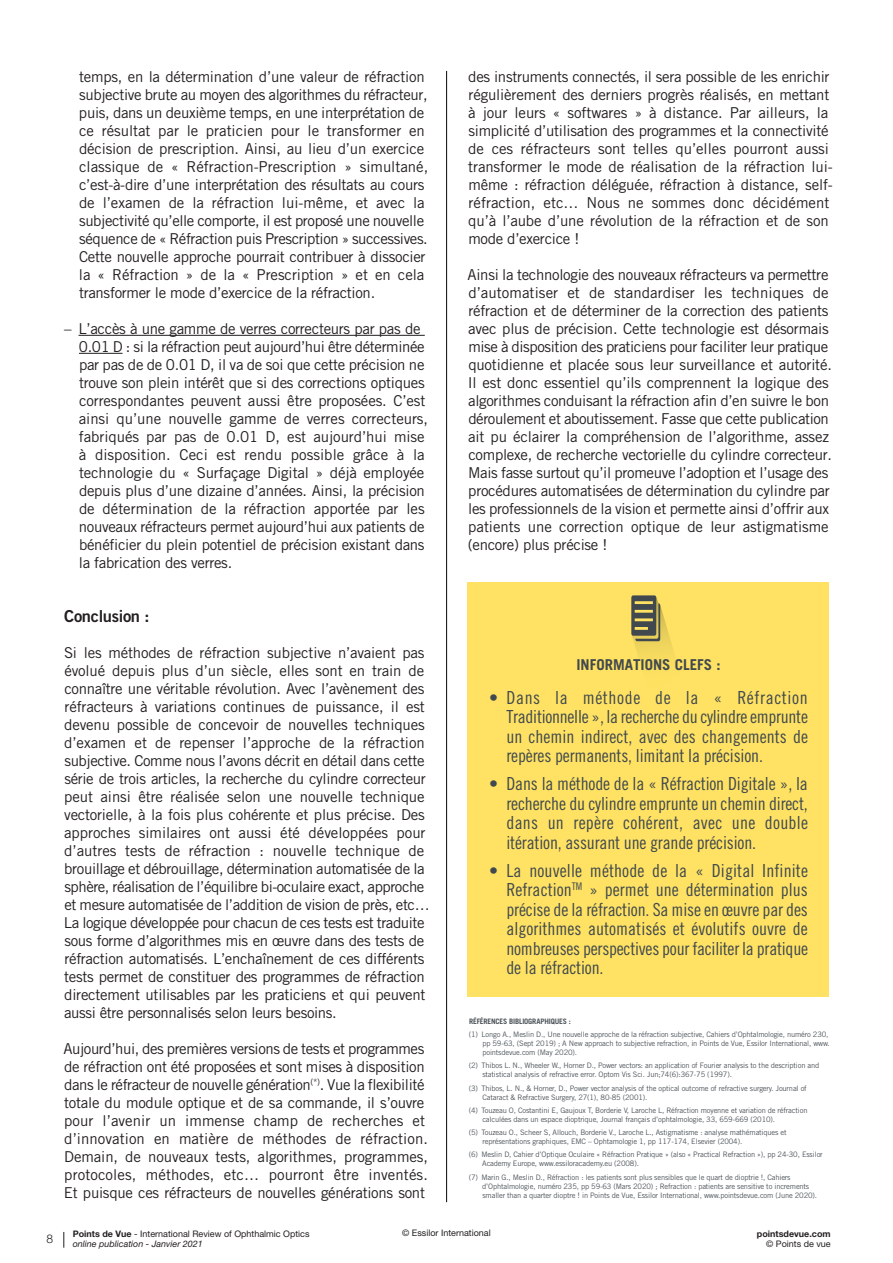
<style>
.page{position:relative;width:893px;height:1263px;background:#fff}
.page>*{position:absolute;margin:0;border:0;box-sizing:border-box;transform-origin:0 0}
._06_texte_a_retenir{font:18px/19.5px "Trade Gothic LT Std Cn 18";letter-spacing:-.01em;color:#41494e;text-align:justify}
.tit1{font:16.5px "Trade Gothic LT Std Bd 2";letter-spacing:-.02em;color:#231f20}
.txt___0dst{font:15px/18px "Trade Gothic LT Std";letter-spacing:-.015em;color:#231f20}
.lista_bw{font:15px/18px "Trade Gothic LT Std";letter-spacing:-.02em;color:#231f20}
._03_texte_courant{font:15px/18px "Trade Gothic LT Std";letter-spacing:-.02em;color:#231f20}
.t1{font:700 15px "Trade Gothic LT Std";color:#41494e}
.t2{font:300 12px "Helvetica Neue LT Std";color:#231f20}
.t3{font:9px/10.8px "Helvetica Neue LT Std";color:#231f20}
.t4{font:700 9px "Helvetica Neue LT Std";color:#231f20}
._07_texte_references{font:7.5px/9px "Trade Gothic LT Std";letter-spacing:-.02em;color:#4d545a}
.t5{font:700 7.5px "Trade Gothic LT Std";letter-spacing:-.02em;color:#4d545a}
.s1{font-weight:700}
.s2{font-style:italic}
</style>
<div class="page">
<svg style="left:64px;top:1232px;width:1px;height:16px"></svg>
<hr style="left:79px;top:335px;width:346px;height:1px;background:#231f20">
<hr style="left:79px;top:353px;width:44px;height:1px;background:#231f20">
<hr style="left:446px;top:71px;width:1px;height:1131px;background:#231f20">
<div style="left:468px;top:583px;width:361px;height:414px;background:#ffe263"></div>
<svg style="left:631px;top:595px;width:42px;height:60px"></svg>
<p class="lista_bw" style="left:79px;top:67px;width:351px">temps, en la détermination d’une valeur de réfraction subjective brute au moyen des algorithmes du réfracteur, puis, dans un deuxième temps, en une interprétation de ce résultat par le praticien pour le transformer en décision de prescription. Ainsi, au lieu d’un exercice classique de « Réfraction-Prescription » simultané, c’est-à-dire d’une interprétation des résultats au cours de l’examen de la réfraction lui-même, et avec la subjectivité qu’elle comporte, il est proposé une nouvelle séquence de « Réfraction puis Prescription » successives.<br>Cette nouvelle approche pourrait contribuer à dissocier la « Réfraction » de la « Prescription » et en cela transformer le mode d’exercice de la réfraction.</p>
<p class="lista_bw" style="left:79px;top:319px;width:351px;text-indent:-15px">– L’accès à une gamme de verres correcteurs par pas de 0.01 D : si la réfraction peut aujourd’hui être déterminée par pas de de 0.01 D, il va de soi que cette précision ne trouve son plein intérêt que si des corrections optiques correspondantes peuvent aussi être proposées. C’est ainsi qu’une nouvelle gamme de verres correcteurs, fabriqués par pas de 0.01 D, est aujourd’hui mise à disposition. Ceci est rendu possible grâce à la technologie du « Surfaçage Digital » déjà employée depuis plus d’une dizaine d’années. Ainsi, la précision de détermination de la réfraction apportée par les nouveaux réfracteurs permet aujourd’hui aux patients de bénéficier du plein potentiel de précision existant dans la fabrication des verres.</p>
<p class="txt___0dst" style="left:468px;top:67px;width:366px">des instruments connectés, il sera possible de les enrichir régulièrement des derniers progrès réalisés, en mettant à jour leurs « softwares » à distance. Par ailleurs, la simplicité d’utilisation des programmes et la connectivité de ces réfracteurs sont telles qu’elles pourront aussi transformer le mode de réalisation de la réfraction lui&shy;même : réfraction déléguée, réfraction à distance, self&shy;réfraction, etc… Nous ne sommes donc décidément qu’à l’aube d’une révolution de la réfraction et de son mode d’exercice !</p>
<p class="_03_texte_courant" style="left:468px;top:265px;width:366px">Ainsi la technologie des nouveaux réfracteurs va permettre d’automatiser et de standardiser les techniques de réfraction et de déterminer de la correction des patients avec plus de précision. Cette technologie est désormais mise à disposition des praticiens pour faciliter leur pratique quotidienne et placée sous leur surveillance et autorité.<br>Il est donc essentiel qu’ils comprennent la logique des algorithmes conduisant la réfraction afin d’en suivre le bon déroulement et aboutissement. Fasse que cette publication ait pu éclairer la compréhension de l’algorithme, assez complexe, de recherche vectorielle du cylindre correcteur.<br>Mais fasse surtout qu’il promeuve l’adoption et l’usage des procédures automatisées de détermination du cylindre par les professionnels de la vision et permette ainsi d’offrir aux patients une correction optique de leur astigmatisme (encore) plus précise !</p>
<p class="tit1" style="left:64px;top:606px;width:87px">Conclusion :</p>
<p class="txt___0dst" style="left:64px;top:643px;width:367px">Si les méthodes de réfraction subjective n’avaient pas évolué depuis plus d’un siècle, elles sont en train de connaître une véritable révolution. Avec l’avènement des réfracteurs à variations continues de puissance, il est devenu possible de concevoir de nouvelles techniques d’examen et de repenser l’approche de la réfraction subjective. Comme nous l’avons décrit en détail dans cette série de trois articles, la recherche du cylindre correcteur peut ainsi être réalisée selon une nouvelle technique vectorielle, à la fois plus cohérente et plus précise. Des approches similaires ont aussi été développées pour d’autres tests de réfraction : nouvelle technique de brouillage et débrouillage, détermination automatisée de la sphère, réalisation de l’équilibre bi-oculaire exact, approche et mesure automatisée de l’addition de vision de près, etc… La logique développée pour chacun de ces tests est traduite sous forme d’algorithmes mis en œuvre dans des tests de réfraction automatisés. L’enchaînement de ces différents tests permet de constituer des programmes de réfraction directement utilisables par les praticiens et qui peuvent aussi être personnalisés selon leurs besoins.</p>
<p class="txt___0dst" style="left:64px;top:1039px;width:366px">Aujourd’hui, des premières versions de tests et programmes de réfraction ont été proposées et sont mises à disposition dans le réfracteur de nouvelle génération<sup>(*)</sup>. Vue la flexibilité totale du module optique et de sa commande, il s’ouvre pour l’avenir un immense champ de recherches et d’innovation en matière de méthodes de réfraction.<br>Demain, de nouveaux tests, algorithmes, programmes, protocoles, méthodes, etc… pourront être inventés.<br>Et puisque ces réfracteurs de nouvelles générations sont</p>
<p class="t1" style="left:576px;top:655px;width:146px">INFORMATIONS CLEFS :</p>
<p class="_06_texte_a_retenir" style="left:506px;top:687px;width:303px;text-indent:-17px">• Dans la méthode de la « Réfraction Traditionnelle », la recherche du cylindre emprunte un chemin indirect, avec des changements de repères permanents, limitant la précision.</p>
<p class="_06_texte_a_retenir" style="left:506px;top:774px;width:303px;text-indent:-17px">• Dans la méthode de la « Réfraction Digitale », la recherche du cylindre emprunte un chemin direct, dans un repère cohérent, avec une double itération, assurant une grande précision.</p>
<p class="_06_texte_a_retenir" style="left:506px;top:860px;width:303px;text-indent:-17px">• La nouvelle méthode de la « Digital Infinite Refraction<sup>TM</sup> » permet une détermination plus précise de la réfraction. Sa mise en œuvre par des algorithmes automatisés et évolutifs ouvre de nombreuses perspectives pour faciliter la pratique de la réfraction.</p>
<p class="t5" style="left:469px;top:1016px;width:103px">RÉFÉRENCES BIBLIOGRAPHIQUES :</p>
<p class="_07_texte_references" style="left:482px;top:1030px;width:349px;text-indent:-14px">(1) Longo A., Meslin D., Une nouvelle approche de la réfraction subjective, Cahiers d’Ophtalmologie, numéro 230, pp 59-63, (Sept 2019) ; A New approach to subjective refraction, in Points de Vue, Essilor International, www. pointsdevue.com (May 2020).</p>
<p class="_07_texte_references" style="left:482px;top:1061px;width:338px;text-indent:-14px">(2) Thibos L. N., Wheeler W., Horner D., Power vectors: an application of Fourier analysis to the description and statistical analysis of refractive error. Optom Vis Sci. Jun;74(6):367-75 (1997).</p>
<p class="_07_texte_references" style="left:482px;top:1083px;width:326px;text-indent:-14px">(3) Thibos, L. N., &amp; Horner, D., Power vector analysis of the optical outcome of refractive surgery. Journal of<br>Cataract &amp; Refractive Surgery, 27(1), 80-85 (2001).</p>
<p class="_07_texte_references" style="left:482px;top:1106px;width:327px;text-indent:-14px">(4) Touzeau O, Costantini E, Gaujoux T, Borderie V, Laroche L, Réfraction moyenne et variation de réfraction calculées dans un espace dioptrique, Journal français d’ophtalmologie, 33, 659-669 (2010).</p>
<p class="_07_texte_references" style="left:482px;top:1128px;width:306px;text-indent:-14px">(5) Touzeau O., Scheer S, Allouch, Borderie V., Laroche L., Astigmatisme : analyse mathématiques et représentations graphiques, EMC – Ophtamologie 1, pp 117-174, Elsevier (2004).</p>
<p class="_07_texte_references" style="left:482px;top:1150px;width:342px;text-indent:-14px">(6) Meslin D, Cahier d’Optique Oculaire « Réfraction Pratique » (also « Practical Refraction »), pp 24-30, Essilor<br>Academy Europe, www.essiloracademy.eu (2008).</p>
<p class="_07_texte_references" style="left:482px;top:1172px;width:336px;text-indent:-14px">(7) Marin G., Meslin D., Réfraction : les patients sont plus sensibles que le quart de dioptrie !, Cahiers d’Ophtalmologie, numéro 235, pp 59-63 (Mars 2020) ; Refraction : patients are sensitive to increments smaller than a quarter dioptre ! in Points de Vue, Essilor International, www.pointsdevue.com (June 2020).</p>
<p class="t2" style="left:46px;top:1231px;width:8px">8</p>
<p class="t3" style="left:73px;top:1228px;width:238px"><span class="s1">Points de Vue</span> - International Review of Ophthalmic Optics <span class="s2">online publication - Janvier 2021</span></p>
<p class="t3" style="left:402px;top:1227px;width:90px">© Essilor International</p>
<p class="t4" style="left:757px;top:1228px;width:75px">pointsdevue.com</p>
<p class="t3" style="left:766px;top:1238px;width:66px">© Points de vue</p>
</div>
